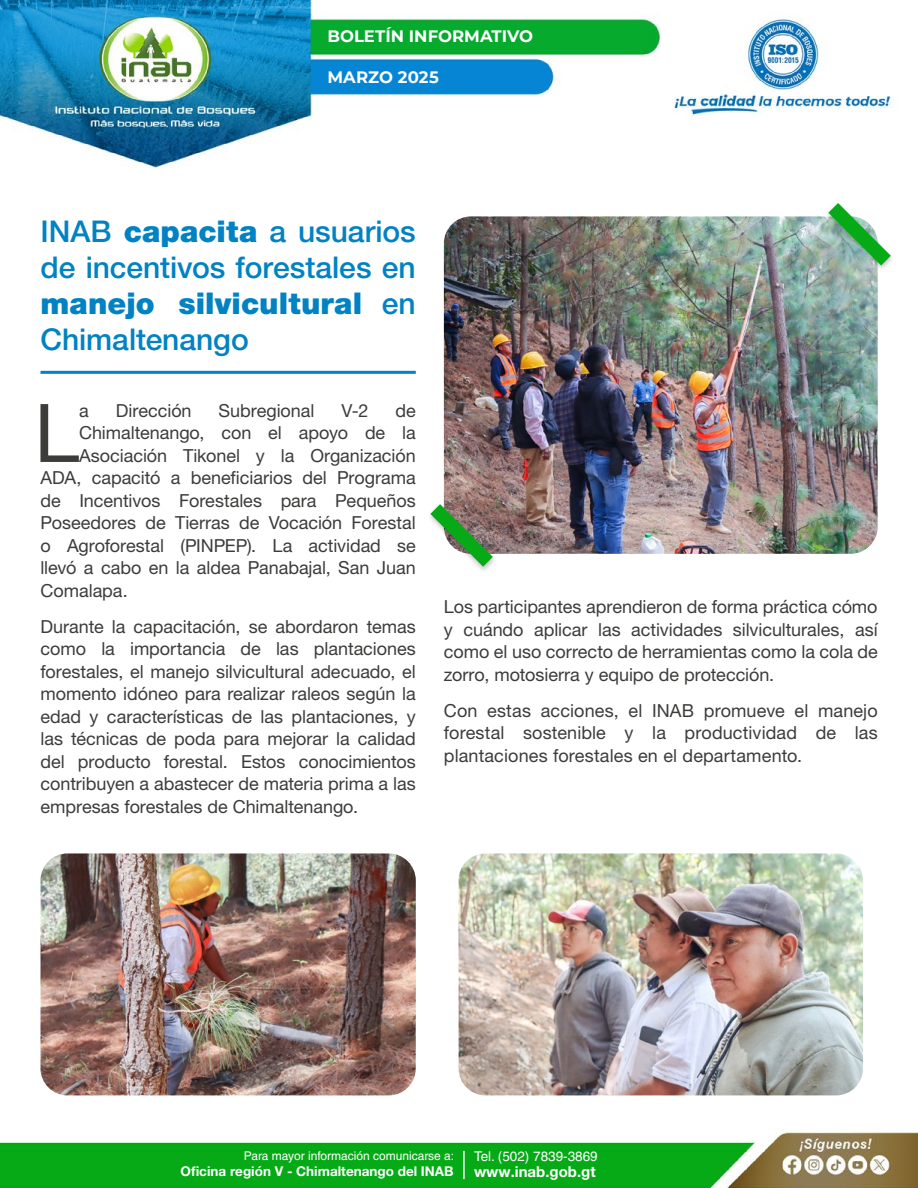
<style>
.page{position:relative;width:918px;height:1188px;background:#fff}
.page>*{position:absolute;margin:0;border:0;box-sizing:border-box;transform-origin:0 0}
.t1{font:81px "Helvetica Neue LT Pro";color:#3c3c3b}
.t2{font:500 30px/36px "Helvetica Neue LT Pro";color:#0082c3;text-align:justify}
.t3{font:18px/22.5px "Helvetica Neue LT Pro";color:#3c3c3b;text-align:justify}
.t4{font:700 16.5px "Montserrat";color:#fff}
.t5{font:700 15px "Helvetica Neue LT Pro";color:#fff}
.t6{font:700 13.5px "Helvetica Neue LT Pro";color:#fff}
.t7{font:13.5px "Helvetica LT Std";color:#fff}
.t8{font:12px "Helvetica LT Std";color:#fff}
.s1{font-weight:900}
</style>
<div class="page">
<img style="left:0;top:0;width:918px;height:1188px">
<hr style="left:463px;top:1151px;width:2px;height:28px;background:#fff">
<img style="left:444px;top:216px;width:434px;height:338px">
<hr style="left:40px;top:371px;width:376px;height:3px;background:#0082c3">
<div style="left:824px;top:201px;width:71px;height:71px;background:#000;opacity:.25"></div>
<svg style="left:828px;top:203px;width:63px;height:62px"></svg>
<div style="left:426px;top:502px;width:71px;height:72px;background:#000;opacity:.25"></div>
<svg style="left:430px;top:504px;width:63px;height:63px"></svg>
<img style="left:459px;top:853px;width:404px;height:242px">
<img style="left:40px;top:853px;width:376px;height:242px">
<p class="t4" style="left:327px;top:24px;width:207px">BOLETÍN INFORMATIVO</p>
<p class="t4" style="left:327px;top:66px;width:113px">MARZO 2025</p>
<h2 class="t2" style="left:40px;top:213px;width:377px">INAB <span class="s1">capacita</span> a usuarios de incentivos forestales en <span class="s1">manejo silvicultural</span> en Chimaltenango</h2>
<h1 class="t1" style="left:34px;top:385px;width:47px">L</h1>
<p class="t3" style="left:79px;top:399px;width:11px">a</p>
<p class="t3" style="left:116px;top:399px;width:77px">Dirección</p>
<p class="t3" style="left:219px;top:399px;width:97px">Subregional</p>
<p class="t3" style="left:342px;top:399px;width:29px">V-2</p>
<p class="t3" style="left:396px;top:399px;width:22px">de</p>
<p class="t3" style="left:79px;top:422px;width:338px">Chimaltenango, con el apoyo de la</p>
<p class="t3" style="left:79px;top:444px;width:338px">Asociación Tikonel y la Organización</p>
<p class="t3" style="left:41px;top:467px;width:377px">ADA, capacitó a beneficiarios del Programa</p>
<p class="t3" style="left:41px;top:489px;width:377px">de Incentivos Forestales para Pequeños</p>
<p class="t3" style="left:41px;top:512px;width:377px">Poseedores de Tierras de Vocación Forestal</p>
<p class="t3" style="left:41px;top:534px;width:377px">o Agroforestal (PINPEP). La actividad se</p>
<p class="t3" style="left:41px;top:557px;width:377px">llevó a cabo en la aldea Panabajal, San Juan</p>
<p class="t3" style="left:41px;top:579px;width:89px">Comalapa.</p>
<p class="t3" style="left:41px;top:615px;width:377px">Durante la capacitación, se abordaron temas como la importancia de las plantaciones forestales, el manejo silvicultural adecuado, el momento idóneo para realizar raleos según la edad y características de las plantaciones, y las técnicas de poda para mejorar la calidad del producto forestal. Estos conocimientos contribuyen a abastecer de materia prima a las empresas forestales de Chimaltenango.</p>
<p class="t3" style="left:444px;top:595px;width:435px">Los participantes aprendieron de forma práctica cómo y cuándo aplicar las actividades silviculturales, así como el uso correcto de herramientas como la cola de zorro, motosierra y equipo de protección.</p>
<p class="t3" style="left:444px;top:699px;width:435px">Con estas acciones, el INAB promueve el manejo forestal sostenible y la productividad de las plantaciones forestales en el departamento.</p>
<p class="t8" style="left:244px;top:1149px;width:212px">Para mayor información comunicarse a:</p>
<p class="t6" style="left:181px;top:1163px;width:275px">Oficina región V - Chimaltenango del INAB</p>
<p class="t7" style="left:474px;top:1148px;width:125px">Tel. (502) 7839-3869</p>
<p class="t5" style="left:474px;top:1163px;width:123px">www.inab.gob.gt</p>
</div>
